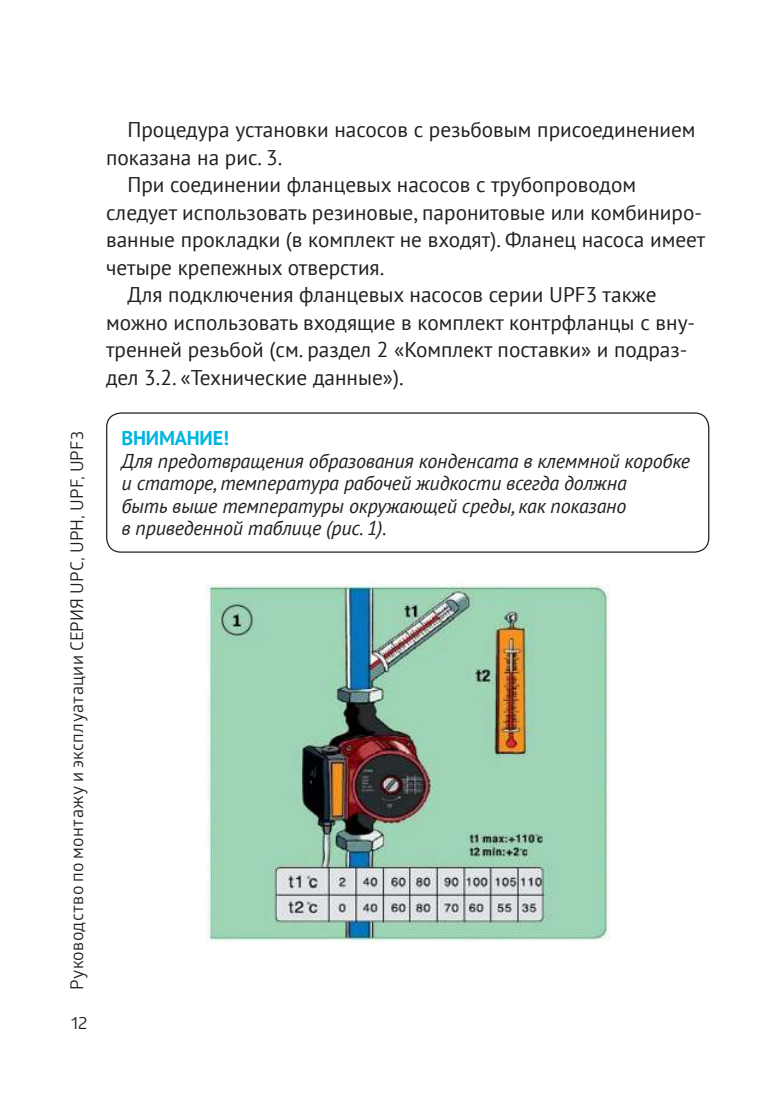
<style>
.page{position:relative;width:780px;height:1120px;background:#fff}
.page>*{position:absolute;margin:0;border:0;box-sizing:border-box;transform-origin:0 0}
.t1{font:21.25px "PT Sans";color:#231f20}
.t2{font:italic 20px/22.5px "PT Sans";letter-spacing:-.01em;color:#231f20}
.t3{font:700 20px "PT Sans";letter-spacing:-.01em;color:#00b5df}
.t4{font:17.5px "Glober";letter-spacing:.02em;color:#231f20}
</style>
<div class="page">
<img style="left:206px;top:584px;width:403px;height:358px">
<div style="left:106px;top:412px;width:603px;height:141px;border:1px solid #231f20;border-radius:14px"></div>
<p class="t4" style="left:70px;top:990px;width:561px;rotate:-90deg">Руководство по монтажу и эксплуатации СЕРИЯ UPC, UPH, UPF, UPF3</p>
<p class="t4" style="left:71px;top:1016px;width:18px">12</p>
<p class="t1" style="left:127px;top:116px;width:569px">Процедура установки насосов с резьбовым присоединением</p>
<p class="t1" style="left:106px;top:144px;width:178px">показана на рис. 3.</p>
<p class="t1" style="left:127px;top:171px;width:510px">При соединении фланцевых насосов с трубопроводом</p>
<p class="t1" style="left:106px;top:199px;width:597px">следует использовать резиновые, паронитовые или комбиниро-</p>
<p class="t1" style="left:106px;top:226px;width:600px">ванные прокладки (в комплект не входят). Фланец насоса имеет</p>
<p class="t1" style="left:106px;top:254px;width:280px">четыре крепежных отверстия.</p>
<p class="t1" style="left:127px;top:281px;width:530px">Для подключения фланцевых насосов серии UPF3 также</p>
<p class="t1" style="left:106px;top:309px;width:590px">можно использовать входящие в комплект контрфланцы с вну-</p>
<p class="t1" style="left:106px;top:336px;width:582px">тренней резьбой (см. раздел 2 «Комплект поставки» и подраз-</p>
<p class="t1" style="left:106px;top:364px;width:299px">дел 3.2. «Технические данные»).</p>
<p class="t3" style="left:121px;top:425px;width:109px">ВНИМАНИЕ!</p>
<p class="t2" style="left:121px;top:449px;width:570px">Для предотвращения образования конденсата в клеммной коробке и статоре, температура рабочей жидкости всегда должна<br>быть выше температуры окружающей среды, как показано<br>в приведенной таблице (рис. 1).</p>
</div>
